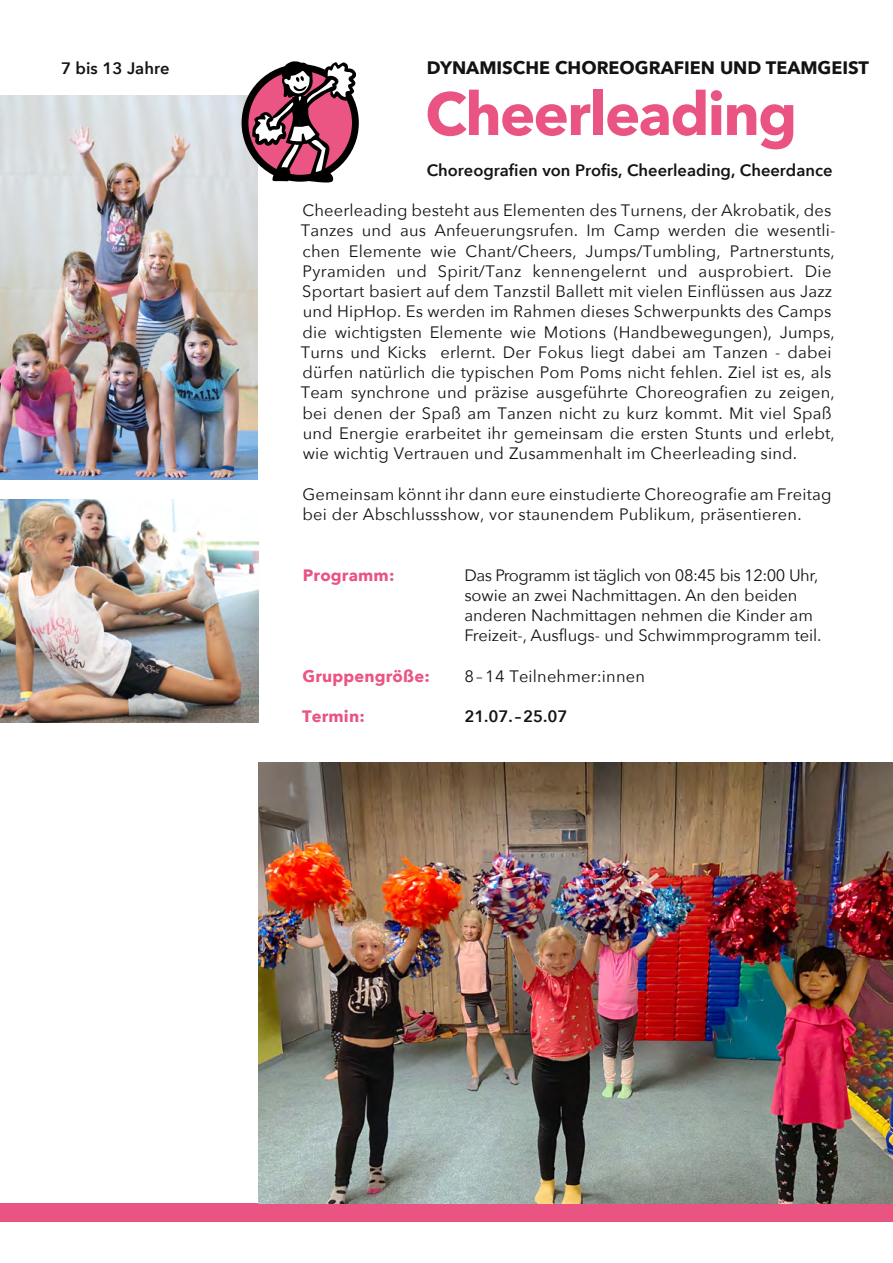
<style>
.page{position:relative;width:893px;height:1263px;background:#fff}
.page>*{position:absolute;margin:0;border:0;box-sizing:border-box;transform-origin:0 0}
.t1{font:700 60px "Avenir Next";letter-spacing:-.03em;color:#ea5483}
.t2{font:700 18px "Avenir Next";color:#131313}
.t3{font:16.5px/20.2px "Avenir Next";letter-spacing:.01em;color:#131313}
.t4{font:600 16.5px "Avenir Next";color:#131313}
.t5{font:700 16.5px "Avenir Next";letter-spacing:.01em;color:#ea5483}
.t6{font:700 16.5px "Avenir Next";letter-spacing:.01em;color:#eb5483}
</style>
<div class="page">
<div style="left:0;top:1203px;width:893px;height:18px;background:#ea5483"></div>
<img style="left:0;top:96px;width:258px;height:383px">
<svg style="left:242px;top:61px;width:117px;height:122px"></svg>
<img style="left:258px;top:763px;width:635px;height:440px">
<img style="left:0;top:500px;width:258px;height:222px">
<p class="t4" style="left:61px;top:54px;width:110px">7 bis 13 Jahre</p>
<p class="t2" style="left:427px;top:52px;width:444px">DYNAMISCHE CHOREOGRAFIEN UND TEAMGEIST</p>
<h1 class="t1" style="left:425px;top:62px;width:373px">Cheerleading</h1>
<p class="t4" style="left:427px;top:156px;width:407px">Choreografien von Profis, Cheerleading, Cheerdance</p>
<p class="t3" style="left:301px;top:199px;width:536px">Cheerleading besteht aus Elementen des Turnens, der Akrobatik, des Tanzes und aus Anfeuerungsrufen. Im Camp werden die wesentli&shy;chen Elemente wie Chant/Cheers, Jumps/Tumbling, Partnerstunts, Pyramiden und Spirit/Tanz kennengelernt und ausprobiert. Die Sportart basiert auf dem Tanzstil Ballett mit vielen Einflüssen aus Jazz und HipHop. Es werden im Rahmen dieses Schwerpunkts des Camps die wichtigsten Elemente wie Motions (Handbewegungen), Jumps, Turns und Kicks erlernt. Der Fokus liegt dabei am Tanzen - dabei dürfen natürlich die typischen Pom Poms nicht fehlen. Ziel ist es, als Team synchrone und präzise ausgeführte Choreografien zu zeigen, bei denen der Spaß am Tanzen nicht zu kurz kommt. Mit viel Spaß und Energie erarbeitet ihr gemeinsam die ersten Stunts und erlebt, wie wichtig Vertrauen und Zusammenhalt im Cheerleading sind.</p>
<p class="t3" style="left:302px;top:483px;width:531px">Gemeinsam könnt ihr dann eure einstudierte Choreografie am Freitag bei der Abschlussshow, vor staunendem Publikum, präsentieren.</p>
<p class="t5" style="left:303px;top:560px;width:93px">Programm:</p>
<p class="t3" style="left:464px;top:564px;width:359px">Das Programm ist täglich von 08:45 bis 12:00 Uhr, sowie an zwei Nachmittagen. An den beiden anderen Nachmittagen nehmen die Kinder am Freizeit-, Ausflugs- und Schwimmprogramm teil.</p>
<p class="t6" style="left:303px;top:662px;width:129px">Gruppengröße:</p>
<p class="t3" style="left:464px;top:665px;width:182px">8 – 14 Teilnehmer:innen</p>
<p class="t5" style="left:302px;top:702px;width:64px">Termin:</p>
<p class="t4" style="left:464px;top:702px;width:105px">21.07. –25.07</p>
</div>
